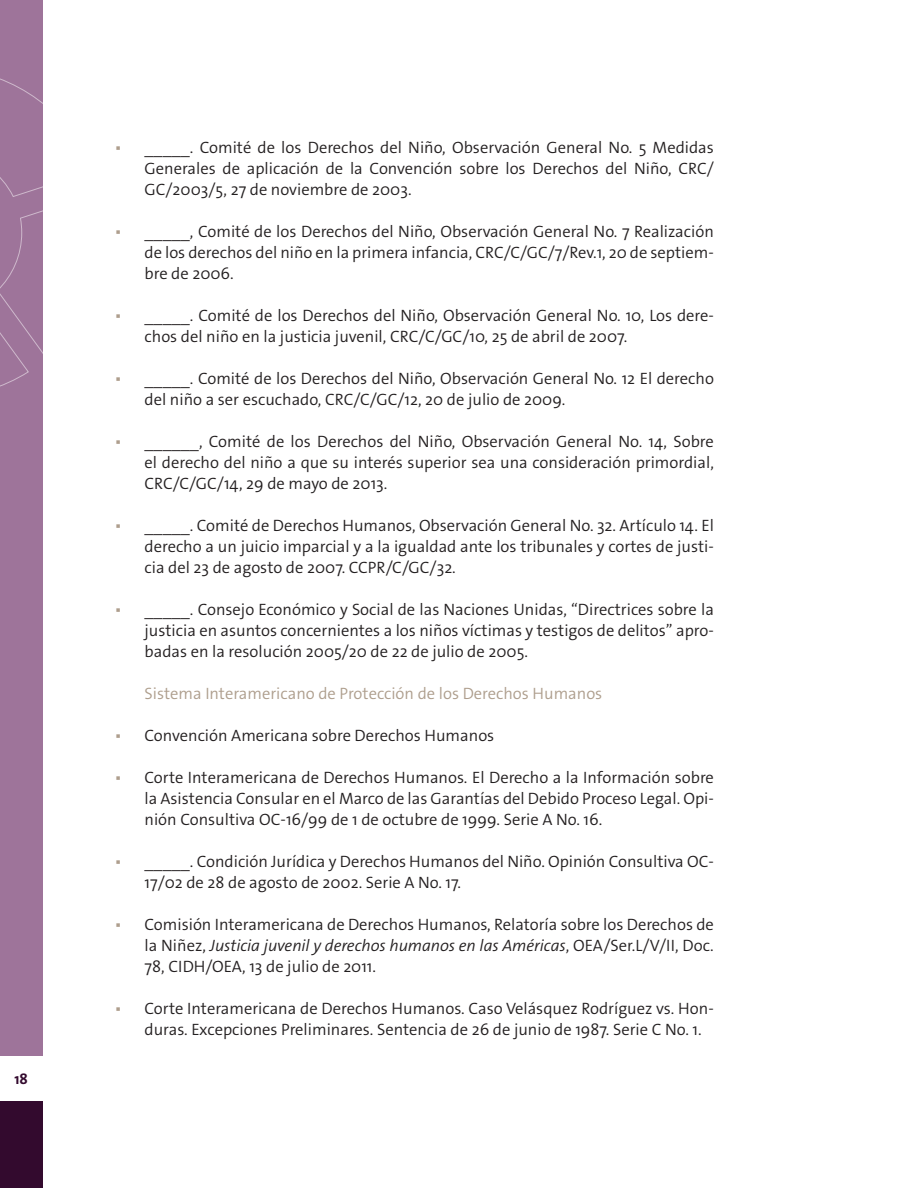
<style>
.page{position:relative;width:918px;height:1188px;background:#fff}
.page>*{position:absolute;margin:0;border:0;box-sizing:border-box;transform-origin:0 0}
.t1{font:300 16.5px/21px "The Sans Os F";color:#231f20;text-align:justify}
.Viñetas_cuerpo{font:300 16.5px "The Sans Os F";color:#ae9e8d}
.t2{font:700 15px "The Sans Os F";color:#330a2e}
.s1{font-weight:400;color:#ae9e8d}
.s2{font-style:italic}
</style>
<div class="page">
<div style="left:0;top:1101px;width:43px;height:87px;background:#330a2e"></div>
<div style="left:0;top:0;width:43px;height:1056px;background:#9e749a"></div>
<svg style="left:0;top:78px;width:43px;height:309px"></svg>
<p class="t2" style="left:15px;top:1070px;width:15px">18</p>
<p class="t1" style="left:145px;top:137px;width:571px;text-indent:-30px"><span class="s1">▪</span> _____. Comité de los Derechos del Niño, Observación General No. 5 Medidas Generales de aplicación de la Convención sobre los Derechos del Niño, CRC/ GC/2003/5, 27 de noviembre de 2003.</p>
<p class="t1" style="left:145px;top:221px;width:571px;text-indent:-30px"><span class="s1">▪</span> _____, Comité de los Derechos del Niño, Observación General No. 7 Realización de los derechos del niño en la primera infancia, CRC/C/GC/7/Rev.1, 20 de septiem&shy;bre de 2006.</p>
<p class="t1" style="left:145px;top:305px;width:571px;text-indent:-30px"><span class="s1">▪</span> _____. Comité de los Derechos del Niño, Observación General No. 10, Los dere&shy;chos del niño en la justicia juvenil, CRC/C/GC/10, 25 de abril de 2007.</p>
<p class="t1" style="left:145px;top:368px;width:571px;text-indent:-30px"><span class="s1">▪</span> _____. Comité de los Derechos del Niño, Observación General No. 12 El derecho del niño a ser escuchado, CRC/C/GC/12, 20 de julio de 2009.</p>
<p class="t1" style="left:145px;top:431px;width:571px;text-indent:-30px"><span class="s1">▪</span> ______, Comité de los Derechos del Niño, Observación General No. 14, Sobre el derecho del niño a que su interés superior sea una consideración primordial, CRC/C/GC/14, 29 de mayo de 2013.</p>
<p class="t1" style="left:145px;top:515px;width:571px;text-indent:-30px"><span class="s1">▪</span> _____. Comité de Derechos Humanos, Observación General No. 32. Artículo 14. El derecho a un juicio imparcial y a la igualdad ante los tribunales y cortes de justi&shy;cia del 23 de agosto de 2007. CCPR/C/GC/32.</p>
<p class="t1" style="left:145px;top:599px;width:571px;text-indent:-30px"><span class="s1">▪</span> _____. Consejo Económico y Social de las Naciones Unidas, “Directrices sobre la justicia en asuntos concernientes a los niños víctimas y testigos de delitos” apro&shy;badas en la resolución 2005/20 de 22 de julio de 2005.</p>
<p class="Viñetas_cuerpo" style="left:145px;top:683px;width:459px">Sistema Interamericano de Protección de los Derechos Humanos</p>
<p class="t1" style="left:115px;top:725px;width:381px"><span class="s1">▪</span> Convención Americana sobre Derechos Humanos</p>
<p class="t1" style="left:145px;top:767px;width:571px;text-indent:-30px"><span class="s1">▪</span> Corte Interamericana de Derechos Humanos. El Derecho a la Información sobre la Asistencia Consular en el Marco de las Garantías del Debido Proceso Legal. Opi&shy;nión Consultiva OC-16/99 de 1 de octubre de 1999. Serie A No. 16.</p>
<p class="t1" style="left:145px;top:851px;width:571px;text-indent:-30px"><span class="s1">▪</span> _____. Condición Jurídica y Derechos Humanos del Niño. Opinión Consultiva OC-<br>17/02 de 28 de agosto de 2002. Serie A No. 17.</p>
<p class="t1" style="left:145px;top:914px;width:571px;text-indent:-30px"><span class="s1">▪</span> Comisión Interamericana de Derechos Humanos, Relatoría sobre los Derechos de la Niñez, <span class="s2">Justicia juvenil y derechos humanos en las Américas</span>, OEA/Ser.L/V/II, Doc.<br>78, CIDH/OEA, 13 de julio de 2011.</p>
<p class="t1" style="left:145px;top:998px;width:571px;text-indent:-30px"><span class="s1">▪</span> Corte Interamericana de Derechos Humanos. Caso Velásquez Rodríguez vs. Hon&shy;duras. Excepciones Preliminares. Sentencia de 26 de junio de 1987. Serie C No. 1.</p>
</div>
